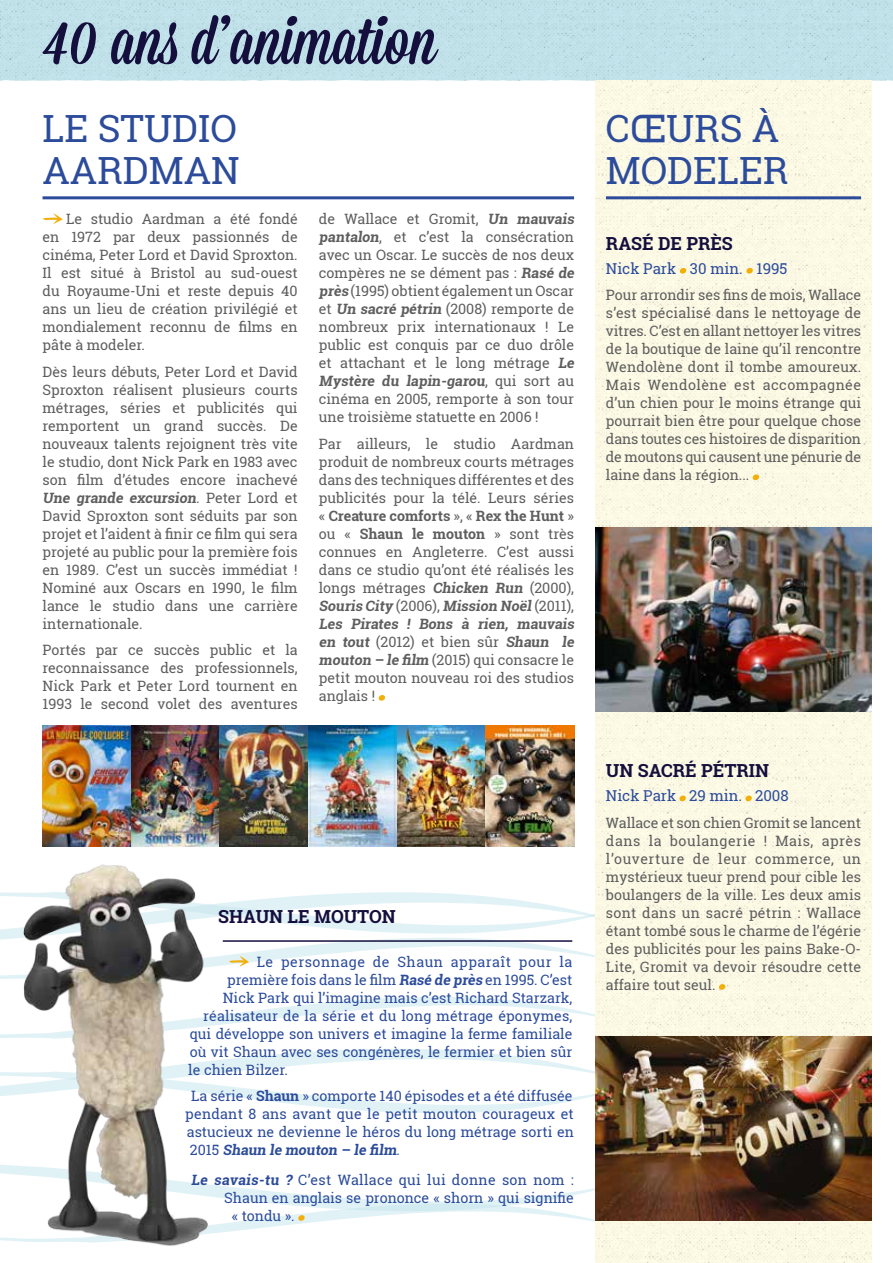
<style>
.page{position:relative;width:893px;height:1263px;background:#fff}
.page>*{position:absolute;margin:0;border:0;box-sizing:border-box;transform-origin:0 0}
.t1{font:67.5px "Mission Script";color:#140f3d}
.t2{font:37.5px/42px "Roboto Slab";color:#2c4c9b}
.t3{font:700 18px "Roboto Slab";color:#140f3d}
.t4{font:15px "Roboto Slab";color:#2c4c9b}
.t5{font:14.25px/18px "Roboto Slab";color:#5e5e5e;text-align:justify}
.t6{font:14.25px "Roboto Slab";color:#2c4c9b}
.t7{font:14.25px "Roboto Slab";letter-spacing:.02em;color:#2c4c9b}
.t8{font:14.25px "Roboto Slab";letter-spacing:.035em;color:#2c4c9b}
.t9{font:700 14.25px "Roboto Slab";color:#2c4c9b}
.s1{font-weight:700}
.s2{font-weight:400}
</style>
<div class="page">
<svg style="left:299px;top:997px;width:296px;height:20px"></svg>
<svg style="left:299px;top:1049px;width:296px;height:64px"></svg>
<img style="left:0;top:0;width:893px;height:81px">
<hr style="left:43px;top:196px;width:531px;height:3px;background:#2c4c9b">
<svg style="left:43px;top:213px;width:20px;height:11px"></svg>
<svg style="left:378px;top:695px;width:7px;height:6px"></svg>
<img style="left:43px;top:725px;width:531px;height:121px">
<div style="left:595px;top:80px;width:277px;height:1183px;background:#fcf9e5"></div>
<svg style="left:679px;top:267px;width:8px;height:7px"></svg>
<svg style="left:746px;top:267px;width:7px;height:7px"></svg>
<svg style="left:752px;top:474px;width:7px;height:7px"></svg>
<hr style="left:606px;top:196px;width:255px;height:3px;background:#2c4c9b">
<img style="left:595px;top:1037px;width:277px;height:184px">
<svg style="left:679px;top:795px;width:7px;height:7px"></svg>
<svg style="left:745px;top:795px;width:7px;height:7px"></svg>
<svg style="left:718px;top:984px;width:8px;height:6px"></svg>
<img style="left:595px;top:527px;width:277px;height:184px">
<svg style="left:299px;top:890px;width:310px;height:91px"></svg>
<svg style="left:299px;top:1161px;width:310px;height:83px"></svg>
<img style="left:0;top:758px;width:299px;height:488px">
<h1 class="t1" style="left:44px;top:0;width:394px">40 ans d’animation</h1>
<h2 class="t2" style="left:43px;top:107px;width:199px">LE STUDIO<br>AARDMAN</h2>
<p class="t5" style="left:43px;top:210px;width:257px;text-indent:24px">Le studio Aardman a été fondé en 1972 par deux passionnés de cinéma, Peter Lord et David Sproxton.<br>Il est situé à Bristol au sud-ouest du Royaume-Uni et reste depuis 40 ans un lieu de création privilégié et mondialement reconnu de films en pâte à modeler.</p>
<p class="t5" style="left:43px;top:362px;width:257px">Dès leurs débuts, Peter Lord et David Sproxton réalisent plusieurs courts métrages, séries et publicités qui remportent un grand succès. De nouveaux talents rejoignent très vite le studio, dont Nick Park en 1983 avec son film d’études encore inachevé <span class="s1">Une grande excursion</span>. P e t e r L o r d e t David Sproxton sont séduits par son projet et l’aident à finir ce film qui sera projeté au public pour la première fois en 1989. C’est un succès immédiat !<br>Nominé aux Oscars en 1990, le film lance le studio dans une carrière internationale.</p>
<p class="t5" style="left:43px;top:641px;width:257px">Portés par ce succès public et la reconnaissance des professionnels, Nick Park et Peter Lord tournent en 1993 le second volet des aventures</p>
<p class="t5" style="left:319px;top:210px;width:259px;text-align:left">de Wallace et Gromit, <span class="s1">Un mauvais pantalon</span>, et c’est la consécration avec un Oscar. Le succès de nos deux compères ne se dément pas : <span class="s1">Rasé de près</span> (1995) obtient également un Oscar et <span class="s1">Un sacré pétrin</span> (2008) remporte de nombreux prix internationaux ! Le public est conquis par ce duo drôle et attachant et le long métrage <span class="s1">Le Mystère du lapin-garou</span>, q u i s o r t a u cinéma en 2005, remporte à son tour une troisième statuette en 2006 !</p>
<p class="t5" style="left:319px;top:434px;width:259px;text-align:left">Par ailleurs, le studio Aardman produit de nombreux courts métrages dans des techniques différentes et des publicités pour la télé. Leurs séries « <span class="s1">Creature comforts</span> », « <span class="s1">Rex the Hunt</span> » ou « <span class="s1">Shaun le mouton</span> » sont très connues en Angleterre. C’est aussi dans ce studio qu’ont été réalisés les longs métrages <span class="s1">Chicken Run</span> (2000), <span class="s1">Souris City</span> ( 2 0 0 6 ) , <span class="s1">Mission Noël</span>( 2 0 1 1 ) , <span class="s1">Les Pirates ! Bons à rien, mauvais en tout</span> (2012) et bien sûr <span class="s1">Shaun le mouton – le film</span> (2015) qui consacre le petit mouton nouveau roi des studios anglais !</p>
<p class="t3" style="left:218px;top:904px;width:179px">SHAUN LE MOUTON</p>
<p class="t8" style="left:257px;top:952px;width:317px">Le personnage de Shaun apparaît pour la</p>
<p class="t6" style="left:227px;top:970px;width:347px">première fois dans le film <span class="s1">Rasé de près</span> en 1995. C’est</p>
<p class="t6" style="left:223px;top:988px;width:351px">Nick Park qui l’imagine mais c’est Richard Starzark,</p>
<p class="t6" style="left:203px;top:1006px;width:371px">réalisateur de la série et du long métrage éponymes,</p>
<p class="t6" style="left:190px;top:1024px;width:384px">qui développe son univers et imagine la ferme familiale</p>
<p class="t6" style="left:190px;top:1042px;width:384px">où vit Shaun avec ses congénères, le fermier et bien sûr</p>
<p class="t6" style="left:188px;top:1060px;width:101px">le chien Bilzer.</p>
<p class="t6" style="left:191px;top:1086px;width:383px">La série « <span class="s1">Shaun</span> » comporte 140 épisodes et a été diffusée</p>
<p class="t6" style="left:185px;top:1104px;width:390px">pendant 8 ans avant que le petit mouton courageux et</p>
<p class="t6" style="left:187px;top:1122px;width:389px">astucieux ne devienne le héros du long métrage sorti en</p>
<p class="t9" style="left:190px;top:1140px;width:212px"><span class="s2">2 0 1 5</span> Shaun le mouton – le film<span class="s2">.</span></p>
<p class="t7" style="left:191px;top:1170px;width:384px"><span class="s1">Le savais-tu ?</span> C’est Wallace qui lui donne son nom :</p>
<p class="t6" style="left:224px;top:1188px;width:351px">Shaun en anglais se prononce « shorn » qui signifie</p>
<p class="t6" style="left:232px;top:1206px;width:64px">« tondu ».</p>
<h2 class="t2" style="left:606px;top:107px;width:184px">CŒURS À<br>MODELER</h2>
<p class="t3" style="left:606px;top:231px;width:128px">RASÉ DE PRÈS</p>
<p class="t4" style="left:606px;top:258px;width:183px">Nick Park 30 min. 1995</p>
<p class="t5" style="left:606px;top:286px;width:257px">Pour arrondir ses fins de mois, Wallace s’est spécialisé dans le nettoyage de vitres. C’est en allant nettoyer les vitres de la boutique de laine qu’il rencontre Wendolène dont il tombe amoureux.<br>Mais Wendolène est accompagnée d’un chien pour le moins étrange qui pourrait bien être pour quelque chose dans toutes ces histoires de disparition de moutons qui causent une pénurie de laine dans la région...</p>
<p class="t3" style="left:606px;top:758px;width:165px">UN SACRÉ PÉTRIN</p>
<p class="t4" style="left:606px;top:785px;width:184px">Nick Park 29 min. 2008</p>
<p class="t5" style="left:606px;top:813px;width:257px">Wallace et son chien Gromit se lancent dans la boulangerie ! Mais, après l’ouverture de leur commerce, un mystérieux tueur prend pour cible les boulangers de la ville. Les deux amis sont dans un sacré pétrin : Wallace étant tombé sous le charme de l’égérie des publicités pour les pains Bake-O-Lite, Gromit va devoir résoudre cette affaire tout seul.</p>
</div>
